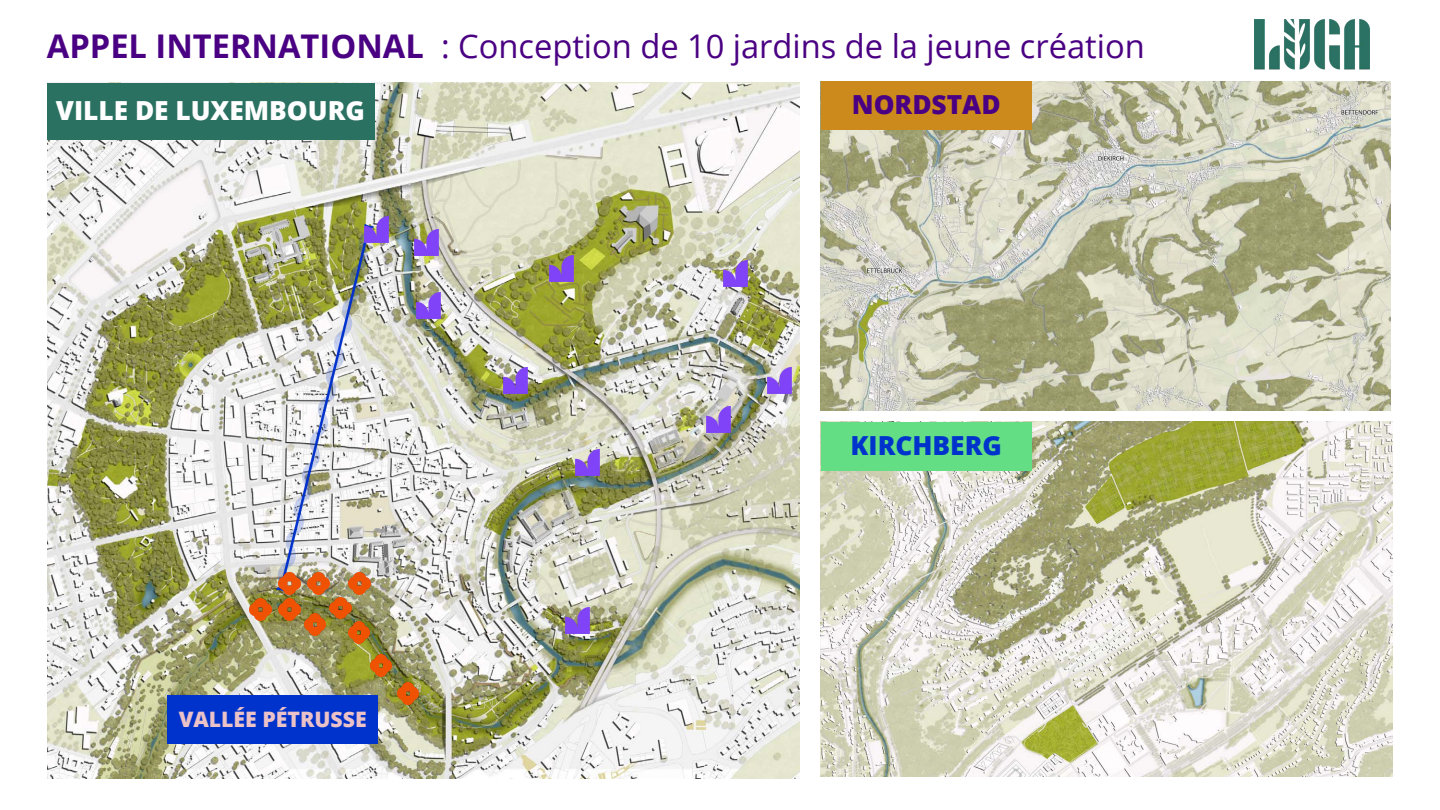
<style>
.page{position:relative;width:1440px;height:810px;background:#fff}
.page>*{position:absolute;margin:0;border:0;box-sizing:border-box;transform-origin:0 0}
.t1{font:32.7px "Open Sans";color:#4a0082}
.t2{font:800 26.3px "Open Sans";color:#fff}
.t3{font:800 26.3px "Open Sans";color:#03c}
.t4{font:800 26.3px "Open Sans";color:#4a0082}
.t5{font:800 21.3px "Open Sans";color:#eac2c7}
.s1{font-weight:700}
</style>
<div class="page">
<img style="left:821px;top:81px;width:569px;height:330px">
<div style="left:821px;top:81px;width:211px;height:49px;background:#cc8a1c"></div>
<img style="left:821px;top:422px;width:571px;height:355px">
<div style="left:821px;top:422px;width:211px;height:49px;background:#63de85"></div>
<img style="left:1255px;top:20px;width:114px;height:50px">
<img style="left:48px;top:83px;width:751px;height:696px">
<div style="left:47px;top:83px;width:328px;height:56px;background:#2b7162"></div>
<img style="left:142px;top:225px;width:366px;height:367px">
<img style="left:397px;top:682px;width:22px;height:22px">
<img style="left:370px;top:655px;width:22px;height:22px">
<img style="left:348px;top:621px;width:22px;height:22px">
<img style="left:349px;top:573px;width:21px;height:22px">
<img style="left:329px;top:597px;width:22px;height:22px">
<img style="left:304px;top:613px;width:22px;height:22px">
<img style="left:279px;top:598px;width:22px;height:22px">
<img style="left:249px;top:599px;width:22px;height:21px">
<img style="left:279px;top:573px;width:22px;height:22px">
<img style="left:308px;top:573px;width:22px;height:22px">
<img style="left:365px;top:217px;width:24px;height:26px">
<img style="left:415px;top:230px;width:24px;height:25px">
<img style="left:416px;top:293px;width:24px;height:26px">
<img style="left:504px;top:367px;width:24px;height:27px">
<img style="left:549px;top:256px;width:24px;height:26px">
<img style="left:724px;top:261px;width:24px;height:26px">
<img style="left:767px;top:367px;width:24px;height:27px">
<img style="left:706px;top:406px;width:24px;height:27px">
<img style="left:576px;top:449px;width:24px;height:26px">
<img style="left:565px;top:608px;width:24px;height:26px">
<div style="left:167px;top:695px;width:211px;height:49px;background:#03c"></div>
<p class="t1" style="left:47px;top:23px;width:1099px"><span class="s1">APPEL INTERNATIONAL</span> : Conception de 10 jardins de la jeune création</p>
<p class="t2" style="left:56px;top:92px;width:310px">VILLE DE LUXEMBOURG</p>
<p class="t4" style="left:852px;top:86px;width:150px">NORDSTAD</p>
<p class="t5" style="left:179px;top:704px;width:190px">VALLÉE PÉTRUSSE</p>
<p class="t3" style="left:851px;top:427px;width:153px">KIRCHBERG</p>
</div>
